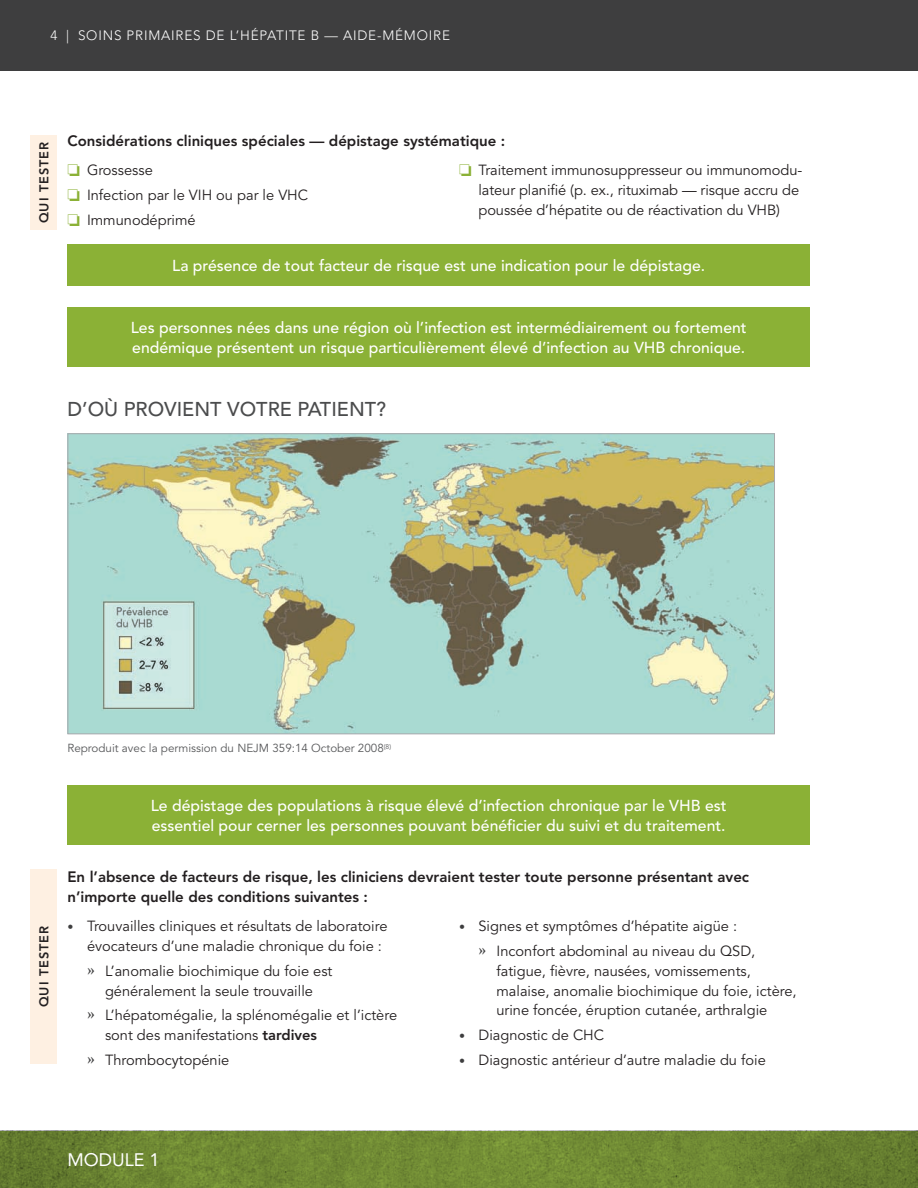
<style>
.page{position:relative;width:918px;height:1188px;background:#fff}
.page>*{position:absolute;margin:0;border:0;box-sizing:border-box;transform-origin:0 0}
.t1{font:500 19.8px "Avenir LT Std";color:#4b4c4d}
.t2{font:18px "Avenir LT Std";color:#fff}
.t3{font:500 15.75px/19.5px "Avenir LT Std";color:#fff}
.t4{font:800 15px/20.2px "Avenir LT Std";color:#231f20}
.t5{font:14.7px/20px "Avenir LT Std";color:#231f20}
.t6{font:300 13.5px "Avenir LT Std";letter-spacing:.06em;color:#fff}
.t7{font:800 12.75px "Avenir LT Std";letter-spacing:.075em;color:#231f20}
.t8{font:11.7px "Avenir LT Std";color:#57585a}
.s1{color:#8bb136}
.s2{font-size:12px;color:#3e3e3f}
.s3{font-family:"Adobe Garamond Pro";font-weight:600;font-size:18.75px;color:#3e3e3f}
.s4{font-weight:800}
</style>
<div class="page">
<svg style="left:0;top:1131px;width:917px;height:57px;fill:#6e8833"></svg>
<div style="left:0;top:0;width:918px;height:70px;background:#3e3e3f"></div>
<hr style="left:917px;top:1131px;width:1px;height:57px;background:#96b845">
<div style="left:68px;top:244px;width:742px;height:41px;background:#8bb136"></div>
<div style="left:68px;top:307px;width:742px;height:60px;background:#8bb136"></div>
<img style="left:69px;top:435px;width:704px;height:297px">
<div style="left:68px;top:785px;width:742px;height:60px;background:#8bb136"></div>
<div style="left:30px;top:869px;width:27px;height:195px;background:#fef0e2"></div>
<div style="left:30px;top:135px;width:27px;height:95px;background:#fef0e2"></div>
<p class="t6" style="left:51px;top:28px;width:401px">4 | SOINS PRIMAIRES DE L’HÉPATITE B — AIDE-MÉMOIRE</p>
<p class="t7" style="left:37px;top:223px;width:83px;rotate:-90deg">QUI TESTER</p>
<p class="t4" style="left:68px;top:131px;width:439px">Considérations cliniques spéciales — dépistage systématique :</p>
<p class="t5" style="left:68px;top:158px;width:242px;line-height:24.8px"><span class="s1">❏</span> Grossesse<br><span class="s1">❏</span> Infection par le VIH ou par le VHC <span class="s1">❏</span> Immunodéprimé</p>
<p class="t5" style="left:478px;top:161px;width:325px;text-indent:-20px"><span class="s1">❏</span> Traitement immunosuppresseur ou immunomodu&shy;lateur planifié (p. ex., rituximab — risque accru de poussée d’hépatite ou de réactivation du VHB)</p>
<p class="t3" style="left:172px;top:256px;width:535px">La présence de tout facteur de risque est une indication pour le dépistage.</p>
<p class="t3" style="left:131px;top:318px;width:617px">Les personnes nées dans une région où l’infection est intermédiairement ou fortement endémique présentent un risque particulièrement élevé d’infection au VHB chronique.</p>
<h1 class="t1" style="left:68px;top:397px;width:320px">D’OÙ PROVIENT VOTRE PATIENT?</h1>
<p class="t7" style="left:37px;top:1007px;width:83px;rotate:-90deg">QUI TESTER</p>
<p class="t8" style="left:68px;top:742px;width:325px">Reproduit avec la permission du NEJM 359:14 October 2008<sup>(8)</sup></p>
<p class="t3" style="left:151px;top:797px;width:577px">Le dépistage des populations à risque élevé d’infection chronique par le VHB est essentiel pour cerner les personnes pouvant bénéficier du suivi et du traitement.</p>
<p class="t4" style="left:68px;top:867px;width:683px">En l’absence de facteurs de risque, les cliniciens devraient tester toute personne présentant avec n’importe quelle des conditions suivantes :</p>
<p class="t5" style="left:87px;top:916px;width:302px;text-indent:-20px"><span class="s2">•</span> Trouvailles cliniques et résultats de laboratoire évocateurs d’une maladie chronique du foie :</p>
<p class="t5" style="left:87px;top:961px;width:247px;text-align:center"><span class="s3">»</span> L’anomalie biochimique du foie est généralement la seule trouvaille</p>
<p class="t5" style="left:105px;top:1006px;width:294px;text-indent:-18px"><span class="s3">»</span> L’hépatomégalie, la splénomégalie et l’ictère sont des manifestations <span class="s4">tardives</span></p>
<p class="t5" style="left:87px;top:1050px;width:144px"><span class="s3">»</span> Thrombocytopénie</p>
<p class="t5" style="left:478px;top:914px;width:278px;line-height:24.8px;text-indent:-20px"><span class="s2">•</span> Signes et symptômes d’hépatite aigüe :<br><span class="s3">»</span> Inconfort abdominal au niveau du QSD,</p>
<p class="t5" style="left:496px;top:961px;width:302px">fatigue, fièvre, nausées, vomissements, malaise, anomalie biochimique du foie, ictère, urine foncée, éruption cutanée, arthralgie</p>
<p class="t5" style="left:459px;top:1026px;width:147px"><span class="s2">•</span> Diagnostic de CHC</p>
<p class="t5" style="left:459px;top:1050px;width:308px"><span class="s2">•</span> Diagnostic antérieur d’autre maladie du foie</p>
<p class="t2" style="left:68px;top:1149px;width:94px">MODULE 1</p>
</div>
